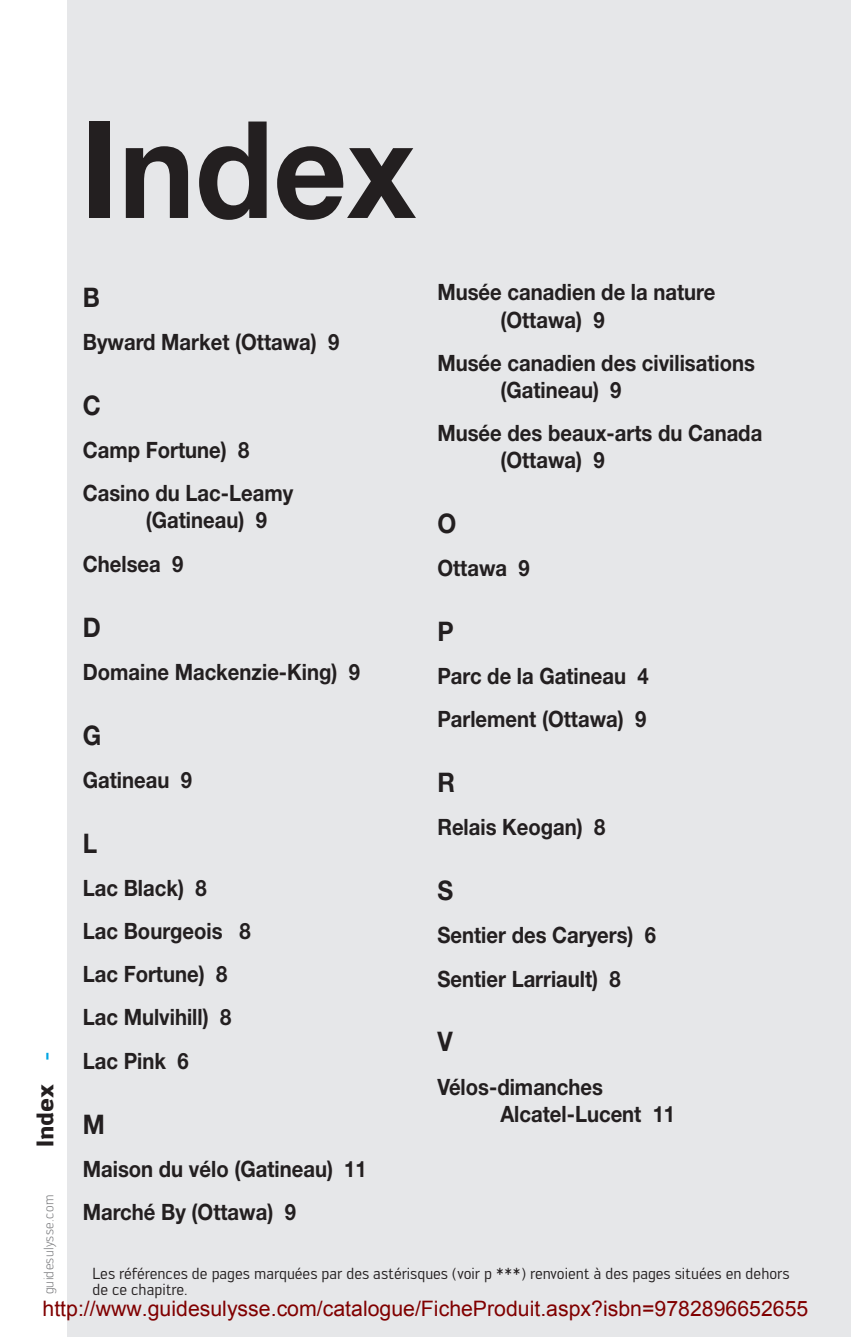
<style>
.page{position:relative;width:851px;height:1337px;background:#fff}
.page>*{position:absolute;margin:0;border:0;box-sizing:border-box;transform-origin:0 0}
.t1{font:700 135px "Helvetica Neue LT Std";color:#231f20;scale:.95 1}
.t2{font:700 27px "Helvetica Neue LT Std";color:#231f20;scale:.9 1}
.t3{font:700 23.62px "Engel";color:#231f20}
.t4{font:700 22.5px/43.2px "Helvetica Neue LT Std";color:#231f20;scale:.9 1}
.t5{font:21.38px "Arial";color:#800000}
.t6{font:15.75px/15.8px "Engel";color:#231f20}
.t7{font:300 13.5px "Engel";letter-spacing:.03em;color:#6c6d70}
.s1{font-weight:500;font-size:21.38px;color:#00a5e3}
</style>
<div class="page">
<div style="left:67px;top:0;width:783px;height:1336px;background:#e6e7e9"></div>
<p class="t3" style="left:31px;top:1147px;width:98px;rotate:-90deg">Index <span class="s1">-</span></p>
<p class="t7" style="left:41px;top:1294px;width:101px;rotate:-90deg">guidesulysse.com</p>
<h1 class="t1" style="left:81px;top:86px;width:354px">Index</h1>
<p class="t2" style="left:83px;top:281px;width:21px">B</p>
<p class="t4" style="left:83px;top:320px;width:287px">Byward Market (Ottawa) 9</p>
<p class="t2" style="left:83px;top:389px;width:22px">C</p>
<p class="t4" style="left:83px;top:428px;width:235px">Camp Fortune) 8<br>Casino du Lac-Leamy</p>
<p class="t4" style="left:83px;top:498px;width:206px;text-indent:63px">(Gatineau) 9<br>Chelsea 9</p>
<p class="t2" style="left:83px;top:610px;width:22px">D</p>
<p class="t4" style="left:83px;top:649px;width:309px">Domaine Mackenzie-King) 9</p>
<p class="t2" style="left:83px;top:718px;width:22px">G</p>
<p class="t4" style="left:83px;top:757px;width:123px">Gatineau 9</p>
<p class="t2" style="left:83px;top:826px;width:18px">L</p>
<p class="t4" style="left:83px;top:865px;width:188px">Lac Black) 8<br>Lac Bourgeois 8<br>Lac Fortune) 8<br>Lac Mulvihill) 8<br>Lac Pink 6</p>
<p class="t2" style="left:83px;top:1107px;width:26px">M</p>
<p class="t4" style="left:83px;top:1146px;width:317px">Maison du vélo (Gatineau) 11<br>Marché By (Ottawa) 9</p>
<p class="t4" style="left:500px;top:278px;width:240px;line-height:27px;text-indent:-63px">Musée canadien de la nature (Ottawa) 9</p>
<p class="t4" style="left:500px;top:349px;width:284px;line-height:27px;text-indent:-63px">Musée canadien des civilisations (Gatineau) 9</p>
<p class="t4" style="left:500px;top:419px;width:292px;line-height:27px;text-indent:-63px">Musée des beaux-arts du Canada (Ottawa) 9</p>
<p class="t2" style="left:437px;top:506px;width:20px">O</p>
<p class="t4" style="left:437px;top:546px;width:104px">Ottawa 9</p>
<p class="t2" style="left:437px;top:614px;width:20px">P</p>
<p class="t4" style="left:437px;top:654px;width:236px">Parc de la Gatineau 4<br>Parlement (Ottawa) 9</p>
<p class="t2" style="left:437px;top:765px;width:18px">R</p>
<p class="t4" style="left:437px;top:805px;width:188px">Relais Keogan) 8</p>
<p class="t2" style="left:437px;top:873px;width:19px">S</p>
<p class="t4" style="left:437px;top:913px;width:244px">Sentier des Caryers) 6<br>Sentier Larriault) 8</p>
<p class="t2" style="left:437px;top:1025px;width:19px">V</p>
<p class="t4" style="left:500px;top:1072px;width:196px;line-height:27px;text-indent:-63px">Vélos-dimanches<br>Alcatel-Lucent 11</p>
<p class="t6" style="left:92px;top:1265px;width:698px">Les références de pages marquées par des astérisques (voir p ***) renvoient à des pages situées en dehors de ce chapitre.</p>
<p class="t5" style="left:43px;top:1294px;width:767px">http://www.guidesulysse.com/catalogue/FicheProduit.aspx?isbn=9782896652655</p>
</div>
